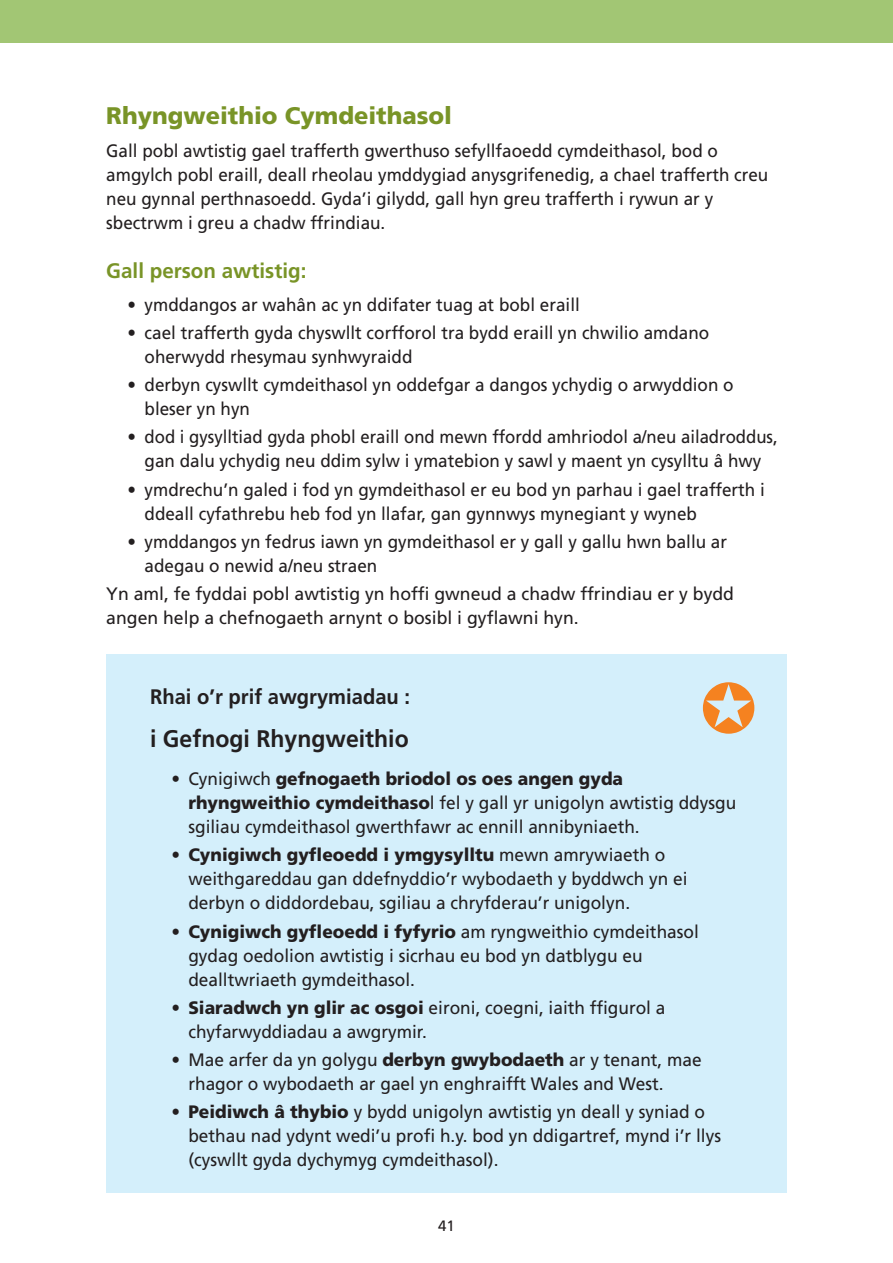
<style>
.page{position:relative;width:893px;height:1263px;background:#fff}
.page>*{position:absolute;margin:0;border:0;box-sizing:border-box;transform-origin:0 0}
.t1{font:900 24px "Frutiger LT Std";color:#799427}
.t2{font:700 24px "Frutiger LT Std";color:#231f20;scale:.96 1}
.t3{font:700 21px "Frutiger LT Std";color:#231f20;scale:.96 1}
.t4{font:700 21px "Frutiger LT Std";color:#799427}
.t5{font:18px/24px "Frutiger LT Std";color:#231f20;scale:.95 1}
.t6{font:18px/24px "Frutiger LT Std";color:#231f20;scale:.96 1}
.t7{font:18px/24px "Frutiger LT Std";color:#231f20}
.t8{font:15px "Frutiger LT Std";color:#231f20}
.s1{font-weight:900}
</style>
<div class="page">
<div style="left:0;top:0;width:893px;height:43px;background:#a2c674"></div>
<div style="left:106px;top:654px;width:681px;height:539px;background:#d4effb"></div>
<h1 class="t1" style="left:106px;top:106px;width:347px">Rhyngweithio Cymdeithasol</h1>
<p class="t5" style="left:106px;top:140px;width:698px">Gall pobl awtistig gael trafferth gwerthuso sefyllfaoedd cymdeithasol, bod o amgylch pobl eraill, deall rheolau ymddygiad anysgrifenedig, a chael trafferth creu neu gynnal perthnasoedd. Gyda’i gilydd, gall hyn greu trafferth i rywun ar y sbectrwm i greu a chadw ffrindiau.</p>
<p class="t4" style="left:106px;top:262px;width:202px">Gall person awtistig:</p>
<p class="t5" style="left:128px;top:294px;width:478px">• ymddangos ar wahân ac yn ddifater tuag at bobl eraill</p>
<p class="t5" style="left:145px;top:322px;width:596px;text-indent:-17px">• cael trafferth gyda chyswllt corfforol tra bydd eraill yn chwilio amdano oherwydd rhesymau synhwyraidd</p>
<p class="t5" style="left:145px;top:374px;width:622px;text-indent:-17px">• derbyn cyswllt cymdeithasol yn oddefgar a dangos ychydig o arwyddion o bleser yn hyn</p>
<p class="t5" style="left:128px;top:427px;width:686px;text-align:center">• dod i gysylltiad gyda phobl eraill ond mewn ffordd amhriodol a/neu ailadroddus, gan dalu ychydig neu ddim sylw i ymatebion y sawl y maent yn cysylltu â hwy</p>
<p class="t5" style="left:145px;top:479px;width:654px;text-indent:-17px">• ymdrechu’n galed i fod yn gymdeithasol er eu bod yn parhau i gael trafferth i ddeall cyfathrebu heb fod yn llafar, gan gynnwys mynegiant y wyneb</p>
<p class="t5" style="left:145px;top:531px;width:615px;text-indent:-17px">• ymddangos yn fedrus iawn yn gymdeithasol er y gall y gallu hwn ballu ar adegau o newid a/neu straen</p>
<p class="t7" style="left:106px;top:583px;width:629px">Yn aml, fe fyddai pobl awtistig yn hoffi gwneud a chadw ffrindiau er y bydd angen help a chefnogaeth arnynt o bosibl i gyflawni hyn.</p>
<p class="t3" style="left:150px;top:688px;width:272px">Rhai o’r prif awgrymiadau :</p>
<h1 class="t2" style="left:150px;top:729px;width:271px">i Gefnogi Rhyngweithio</h1>
<p class="t6" style="left:188px;top:768px;width:572px;text-indent:-17px">• Cynigiwch <span class="s1">gefnogaeth briodol os oes angen gyda rhyngweithio cymdeithaso</span>l fel y gall yr unigolyn awtistig ddysgu sgiliau cymdeithasol gwerthfawr ac ennill annibyniaeth.</p>
<p class="t6" style="left:188px;top:844px;width:522px;text-indent:-17px">• <span class="s1">Cynigiwch gyfleoedd i ymgysylltu</span> mewn amrywiaeth o weithgareddau gan ddefnyddio’r wybodaeth y byddwch yn ei derbyn o diddordebau, sgiliau a chryfderau’r unigolyn.</p>
<p class="t6" style="left:188px;top:921px;width:533px;text-indent:-17px">• <span class="s1">Cynigiwch gyfleoedd i fyfyrio</span> am ryngweithio cymdeithasol gydag oedolion awtistig i sicrhau eu bod yn datblygu eu dealltwriaeth gymdeithasol.</p>
<p class="t6" style="left:188px;top:997px;width:498px;text-indent:-17px">• <span class="s1">Siaradwch yn glir ac osgoi</span> eironi, coegni, iaith ffigurol a chyfarwyddiadau a awgrymir.</p>
<p class="t6" style="left:188px;top:1049px;width:536px;text-indent:-17px">• Mae arfer da yn golygu <span class="s1">derbyn gwybodaeth</span> ar y tenant, mae rhagor o wybodaeth ar gael yn enghraifft Wales and West.</p>
<p class="t6" style="left:188px;top:1101px;width:556px;text-indent:-17px">• <span class="s1">Peidiwch â thybio</span> y bydd unigolyn awtistig yn deall y syniad o bethau nad ydynt wedi’u profi h.y. bod yn ddigartref, mynd i’r llys (cyswllt gyda dychymyg cymdeithasol).</p>
<p class="t8" style="left:438px;top:1219px;width:18px">41</p>
</div>
